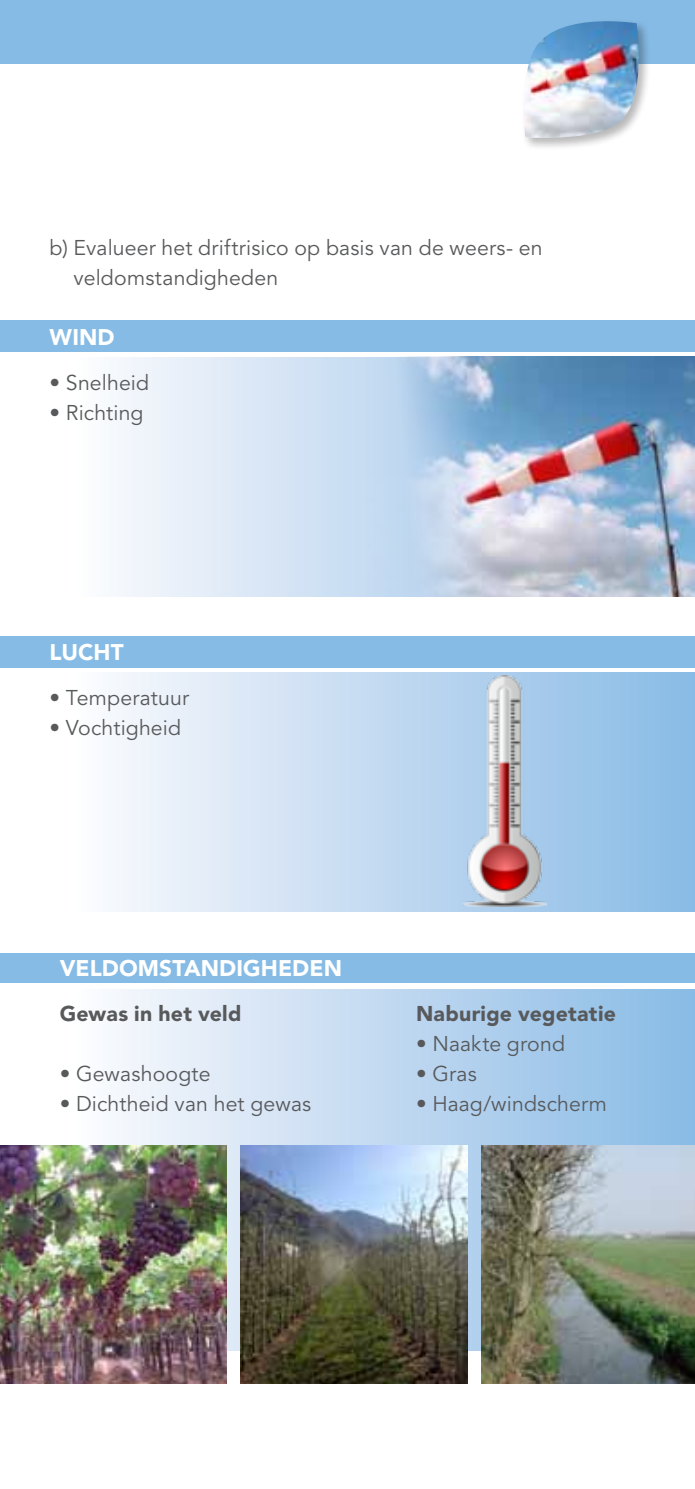
<style>
.page{position:relative;width:695px;height:1489px;background:#fff}
.page>*{position:absolute;margin:0;border:0;box-sizing:border-box;transform-origin:0 0}
.t1{font:900 22.5px "Avenir LT Std";letter-spacing:.005em;color:#fff}
.t2{font:21.25px/30px "Avenir LT Std";letter-spacing:.01em;color:#58595b}
.t3{font:900 21.25px "Avenir LT Std";letter-spacing:.01em;color:#58595b}
</style>
<div class="page">
<div style="left:0;top:0;width:694px;height:64px;background:#86bbe5"></div>
<div style="left:521px;top:18px;width:130px;height:133px;background:#000;opacity:.28"></div>
<img style="left:523px;top:21px;width:124px;height:117px">
<div style="left:0;top:989px;width:694px;height:361px;background:linear-gradient(to right,#fff,#89bae5)"></div>
<img style="left:481px;top:1145px;width:213px;height:238px">
<img style="left:0;top:1145px;width:227px;height:238px">
<img style="left:241px;top:1145px;width:226px;height:238px">
<svg style="left:118px;top:357px;width:248px;height:239px;background:#dde9f6"></svg>
<div style="left:0;top:672px;width:694px;height:239px;background:linear-gradient(to right,#fff,#8ab9e2)"></div>
<img style="left:462px;top:675px;width:84px;height:231px">
<div style="left:0;top:320px;width:694px;height:32px;background:#86bbe5"></div>
<div style="left:0;top:635px;width:694px;height:32px;background:#86bbe5"></div>
<div style="left:0;top:953px;width:694px;height:29px;background:#86bbe5"></div>
<img style="left:366px;top:356px;width:328px;height:240px">
<p class="t2" style="left:74px;top:233px;width:470px;text-indent:-24px">b) Evalueer het driftrisico op basis van de weers- en veldomstandigheden</p>
<p class="t1" style="left:50px;top:324px;width:66px">WIND</p>
<p class="t2" style="left:50px;top:368px;width:101px">• Snelheid</p>
<p class="t2" style="left:50px;top:398px;width:95px">• Richting</p>
<p class="t1" style="left:50px;top:639px;width:75px">LUCHT</p>
<p class="t2" style="left:50px;top:683px;width:141px">• Temperatuur</p>
<p class="t2" style="left:50px;top:713px;width:133px">• Vochtigheid</p>
<p class="t1" style="left:60px;top:954px;width:284px">VELDOMSTANDIGHEDEN</p>
<p class="t3" style="left:60px;top:1000px;width:183px">Gewas in het veld</p>
<p class="t2" style="left:60px;top:1058px;width:152px">• Gewashoogte</p>
<p class="t2" style="left:60px;top:1088px;width:253px">• Dichtheid van het gewas</p>
<p class="t3" style="left:416px;top:1000px;width:201px">Naburige vegetatie</p>
<p class="t2" style="left:416px;top:1028px;width:150px">• Naakte grond</p>
<p class="t2" style="left:416px;top:1058px;width:62px">• Gras</p>
<p class="t2" style="left:416px;top:1088px;width:192px">• Haag/windscherm</p>
</div>
